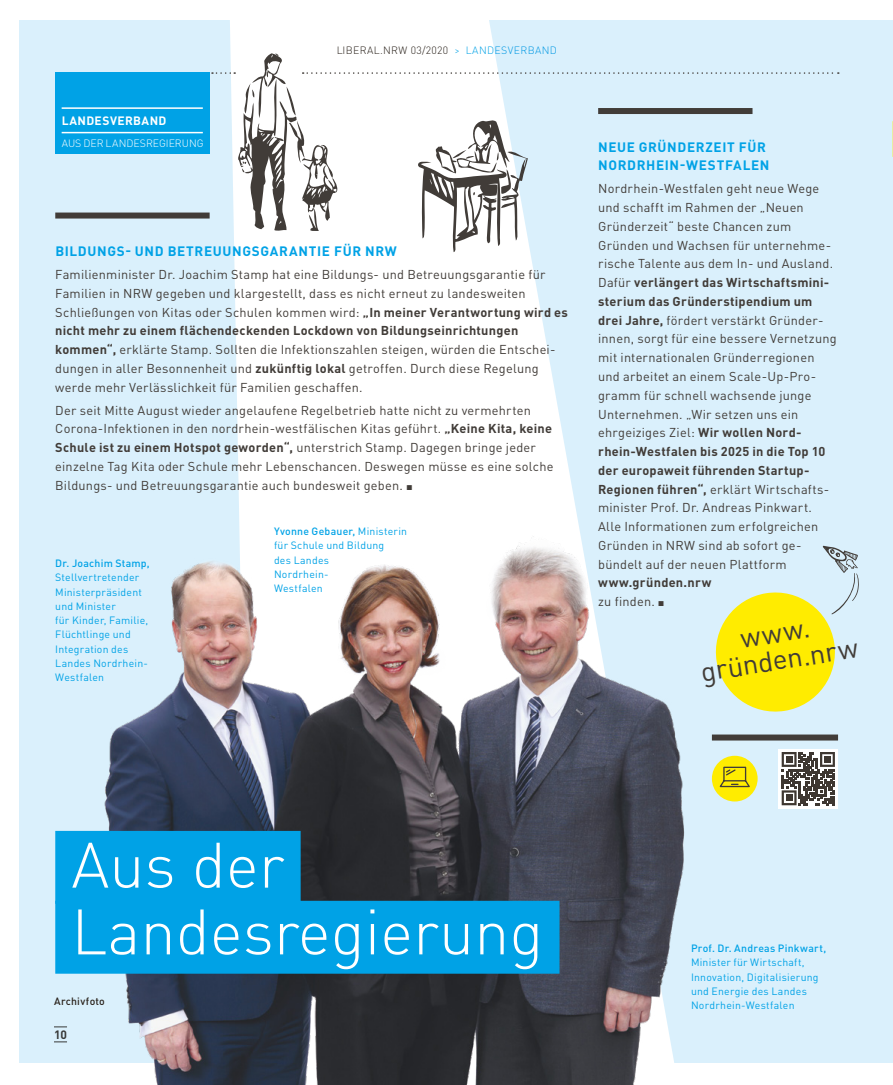
<style>
.page{position:relative;width:893px;height:1085px;background:#fff}
.page>*{position:absolute;margin:0;border:0;box-sizing:border-box;transform-origin:0 0}
.t1{font:300 63px/66.8px "DIN Pro";color:#fff}
.t2{font:27.75px/27px "DIN Pro";color:#413c38;text-align:center}
.t3{font:700 13.5px/18.8px "DIN Pro";letter-spacing:.05em;color:#00a2e6}
.t4{font:12.75px/18.8px "DIN Pro";letter-spacing:.02em;color:#413c38}
.t5{font:700 12.75px "DIN Pro";letter-spacing:.02em;color:#413c38}
.t6{font:700 12px "DIN Pro";letter-spacing:.035em;color:#fff}
.t7{font:700 12px "DIN Pro";color:#413c38}
.t8{font:10.5px/14.2px "DIN Pro";letter-spacing:.02em;color:#00a2e6}
.t9{font:500 10.5px "DIN Pro";letter-spacing:.025em;color:#00a2e6}
.t10{font:300 10.5px "DIN Pro";letter-spacing:.035em;color:#29211a}
.t11{font:300 10.5px "DIN Pro";color:#fff}
.t12{font:500 10.5px "DIN Pro";letter-spacing:.025em;color:#29211a}
.s1{color:#00a2e6}
.s2{font-weight:700}
.s3{font-weight:500}
</style>
<div class="page">
<div style="left:19px;top:20px;width:874px;height:1042px;background:#daf0fc"></div>
<svg style="left:230px;top:20px;width:335px;height:430px;background:#fbfdfe"></svg>
<div style="left:55px;top:212px;width:155px;height:6px;background:#413c38"></div>
<div style="left:712px;top:734px;width:126px;height:6px;background:#413c38"></div>
<div style="left:712px;top:755px;width:46px;height:46px;background:#ffec00;border-radius:50%"></div>
<svg style="left:719px;top:766px;width:31px;height:21px"></svg>
<svg style="left:715px;top:545px;width:144px;height:167px"></svg>
<svg style="left:54px;top:1041px;width:13px;height:1px"></svg>
<svg style="left:54px;top:1026px;width:13px;height:1px"></svg>
<div style="left:55px;top:72px;width:155px;height:82px;background:#00a2e6"></div>
<hr style="left:62px;top:132px;width:141px;height:1px;background:#fff">
<hr style="left:62px;top:107px;width:141px;height:2px;background:#fff">
<img style="left:99px;top:450px;width:595px;height:634px">
<div style="left:55px;top:830px;width:246px;height:73px;background:#00a2e6"></div>
<div style="left:55px;top:900px;width:504px;height:73px;background:#00a2e6"></div>
<div style="left:778px;top:748px;width:60px;height:60px;background:linear-gradient(to right,#fff,#fff)"></div>
<svg style="left:782px;top:751px;width:53px;height:54px;background:#7e7975"></svg>
<svg style="left:212px;top:53px;width:627px;height:199px"></svg>
<hr style="left:892px;top:121px;width:1px;height:36px;background:#ffec00">
<svg style="left:407px;top:484px;width:5px;height:5px"></svg>
<svg style="left:659px;top:601px;width:5px;height:5px"></svg>
<p class="t6" style="left:62px;top:112px;width:106px">LANDESVERBAND</p>
<p class="t11" style="left:62px;top:136px;width:143px">AUS DER LANDESREGIERUNG</p>
<p class="t10" style="left:336px;top:43px;width:222px">LIBERAL.NRW 03/2020 <span class="s1">&gt; LANDESVERBAND</span></p>
<p class="t3" style="left:55px;top:241px;width:343px">BILDUNGS- UND BETREUUNGSGARANTIE FÜR NRW</p>
<p class="t4" style="left:55px;top:264px;width:514px">Familienminister Dr. Joachim Stamp hat eine Bildungs- und Betreuungsgarantie für Familien in NRW gegeben und klargestellt, dass es nicht erneut zu landesweiten Schließungen von Kitas oder Schulen kommen wird: <span class="s2">„In meiner Verantwortung wird es nicht mehr zu einem flächendeckenden Lockdown von Bildungseinrichtungen kommen“,</span> erklärte Stamp. Sollten die Infektionszahlen steigen, würden die Entschei&shy;dungen in aller Besonnenheit und <span class="s2">zukünftig lokal</span> getroffen. Durch diese Regelung werde mehr Verlässlichkeit für Familien geschaffen.</p>
<p class="t4" style="left:55px;top:400px;width:500px">Der seit Mitte August wieder angelaufene Regelbetrieb hatte nicht zu vermehrten Corona-Infektionen in den nordrhein-westfälischen Kitas geführt. <span class="s2">„Keine Kita, keine Schule ist zu einem Hotspot geworden“,</span> unterstrich Stamp. Dagegen bringe jeder einzelne Tag Kita oder Schule mehr Lebenschancen. Deswegen müsse es eine solche Bildungs- und Betreuungsgarantie auch bundesweit geben.</p>
<p class="t9" style="left:55px;top:556px;width:96px">Dr. Joachim Stamp,</p>
<p class="t8" style="left:55px;top:570px;width:94px">Stellvertretender<br>Ministerpräsident und Minister<br>für Kinder, Familie,<br>Flüchtlinge und<br>Integration des<br>Landes Nordrhein-<br>Westfalen</p>
<p class="t8" style="left:274px;top:523px;width:135px"><span class="s3">Yvonne Gebauer,</span> Ministerin für Schule und Bildung<br>des Landes<br>Nordrhein-<br>Westfalen</p>
<p class="t3" style="left:598px;top:137px;width:173px">NEUE GRÜNDERZEIT FÜR<br>NORDRHEIN-WESTFALEN</p>
<p class="t4" style="left:598px;top:179px;width:240px">Nordrhein-Westfalen geht neue Wege und schafft im Rahmen der „Neuen Gründerzeit“ beste Chancen zum Gründen und Wachsen für unternehme&shy;rische Talente aus dem In- und Ausland.<br>Dafür <span class="s2">verlängert das Wirtschaftsmini&shy;sterium das Gründerstipendium um drei Jahre,</span> fördert verstärkt Gründer&shy;innen, sorgt für eine bessere Vernetzung mit internationalen Gründerregionen und arbeitet an einem Scale-Up-Pro&shy;gramm für schnell wachsende junge Unternehmen. „Wir setzen uns ein ehrgeiziges Ziel: <span class="s2">Wir wollen Nord&shy;rhein-Westfalen bis 2025 in die Top 10 der europaweit führenden Startup-Regionen führen“,</span> erklärt Wirtschafts&shy;minister Prof. Dr. Andreas Pinkwart.<br>Alle Informationen zum erfolgreichen Gründen in NRW sind ab sofort ge&shy;bündelt auf der neuen Plattform</p>
<p class="t5" style="left:598px;top:574px;width:115px">www.gründen.nrw</p>
<p class="t4" style="left:598px;top:591px;width:58px">zu finden.</p>
<h2 class="t2" style="left:694px;top:630px;width:160px;rotate:-9deg">www. gründen.nrw</h2>
<h1 class="t1" style="left:71px;top:828px;width:474px">Aus der<br>Landesregierung</h1>
<p class="t12" style="left:54px;top:993px;width:52px">Archivfoto</p>
<p class="t7" style="left:54px;top:1026px;width:15px">10</p>
<p class="t9" style="left:691px;top:941px;width:137px">Prof. Dr. Andreas Pinkwart,</p>
<p class="t8" style="left:691px;top:954px;width:129px">Minister für Wirtschaft,<br>Innovation, Digitalisierung und Energie des Landes<br>Nordrhein-Westfalen</p>
</div>
